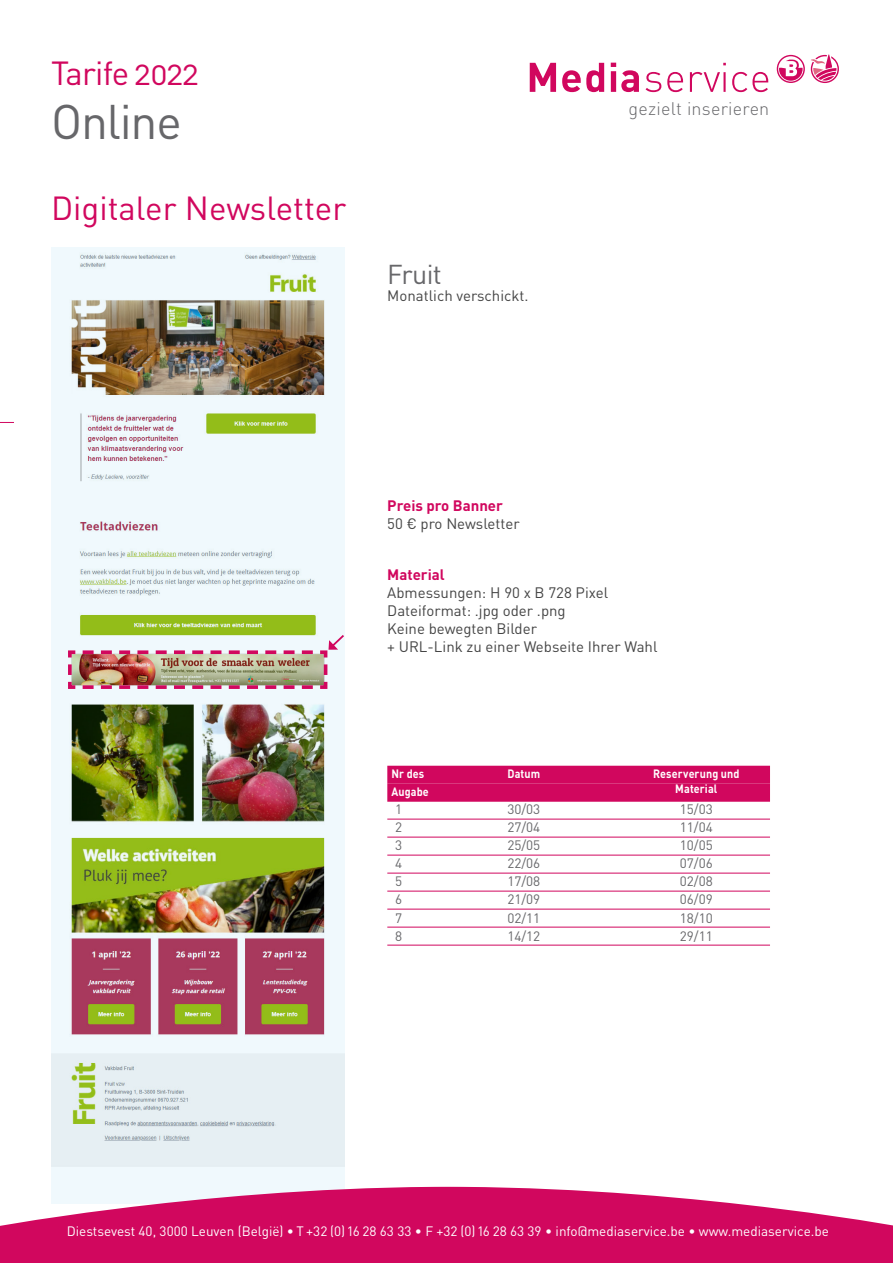
<style>
.page{position:relative;width:893px;height:1263px;background:#fff}
.page>*{position:absolute;margin:0;border:0;box-sizing:border-box;transform-origin:0 0}
._2016_TitelBlad{font:48px "DINOT";letter-spacing:-.025em;color:#67676a}
._2016_Titel{font:33px "DINOT";letter-spacing:-.005em;color:#d1075e}
._2016_Titel-2{font:33px "DINOT";letter-spacing:-.025em;color:#d1075e}
._2016_TitelBlad-2{font:27px "DINOT";letter-spacing:-.025em;color:#67676a}
.t1{font:300 18px "DINOT";letter-spacing:.015em;color:#67676a}
.t2{font:15px/18px "DINOT";color:#454545}
.t3{font:13.5px "DINOT";color:#fff}
._2016_Data_4{font:13.5px "DINOT";color:#67676a}
._2016_Tabelkop_rood{font:700 12px "DINOT";letter-spacing:.005em;color:#fff;scale:.9 1}
.s1{font-weight:700;color:#d1075e}
</style>
<div class="page">
<div style="left:387px;top:766px;width:383px;height:18px;background:#d1075e"></div>
<div style="left:387px;top:784px;width:383px;height:18px;background:#d1075e"></div>
<hr style="left:387px;top:819px;width:383px;height:1px;background:#d1075e">
<hr style="left:387px;top:837px;width:383px;height:1px;background:#d1075e">
<hr style="left:387px;top:855px;width:383px;height:1px;background:#d1075e">
<hr style="left:387px;top:873px;width:383px;height:1px;background:#d1075e">
<hr style="left:387px;top:891px;width:383px;height:1px;background:#d1075e">
<hr style="left:387px;top:909px;width:383px;height:1px;background:#d1075e">
<hr style="left:387px;top:927px;width:383px;height:1px;background:#d1075e">
<hr style="left:387px;top:945px;width:383px;height:1px;background:#d1075e">
<img style="left:51px;top:250px;width:293px;height:937px">
<img style="left:66px;top:633px;width:279px;height:58px">
<svg style="left:0;top:1187px;width:893px;height:76px;fill:#d1075e"></svg>
<svg style="left:530px;top:63px;width:26px;height:29px"></svg>
<svg style="left:562px;top:63px;width:42px;height:29px"></svg>
<svg style="left:611px;top:63px;width:28px;height:29px"></svg>
<svg style="left:646px;top:72px;width:15px;height:20px"></svg>
<svg style="left:667px;top:72px;width:16px;height:20px"></svg>
<svg style="left:690px;top:72px;width:30px;height:20px"></svg>
<hr style="left:723px;top:72px;width:3px;height:20px;background:#d1075e">
<svg style="left:732px;top:72px;width:36px;height:20px"></svg>
<svg style="left:777px;top:54px;width:62px;height:29px"></svg>
<svg style="left:0;top:422px;width:14px;height:1px"></svg>
<p class="_2016_Titel-2" style="left:51px;top:53px;width:150px">Tarife 2022</p>
<p class="_2016_TitelBlad" style="left:51px;top:92px;width:132px">Online</p>
<p class="_2016_Titel" style="left:51px;top:188px;width:297px">Digitaler Newsletter</p>
<p class="_2016_TitelBlad-2" style="left:387px;top:257px;width:56px">Fruit</p>
<p class="t2" style="left:387px;top:286px;width:143px">Monatlich verschickt.</p>
<p class="t1" style="left:628px;top:98px;width:142px">gezielt inserieren</p>
<p class="t2" style="left:387px;top:496px;width:134px"><span class="s1">Preis pro Banner<br></span>50 € pro Newsletter</p>
<p class="t2" style="left:387px;top:565px;width:272px"><span class="s1">Material<br></span>Abmessungen: H 90 x B 728 Pixel<br>Dateiformat: .jpg oder .png<br>Keine bewegten Bilder<br>+ URL-Link zu einer Webseite Ihrer Wahl</p>
<p class="_2016_Tabelkop_rood" style="left:392px;top:766px;width:38px">Nr des</p>
<p class="_2016_Tabelkop_rood" style="left:508px;top:766px;width:38px">Datum</p>
<p class="_2016_Tabelkop_rood" style="left:653px;top:766px;width:97px">Reserverung und</p>
<p class="_2016_Tabelkop_rood" style="left:392px;top:784px;width:43px">Augabe</p>
<p class="_2016_Tabelkop_rood" style="left:675px;top:781px;width:48px">Material</p>
<p class="_2016_Data_4" style="left:395px;top:801px;width:9px">1</p>
<p class="_2016_Data_4" style="left:507px;top:801px;width:34px">30/03</p>
<p class="_2016_Data_4" style="left:680px;top:801px;width:34px">15/03</p>
<p class="_2016_Data_4" style="left:395px;top:819px;width:9px">2</p>
<p class="_2016_Data_4" style="left:507px;top:819px;width:34px">27/04</p>
<p class="_2016_Data_4" style="left:680px;top:819px;width:34px">11/04</p>
<p class="_2016_Data_4" style="left:395px;top:837px;width:9px">3</p>
<p class="_2016_Data_4" style="left:507px;top:837px;width:34px">25/05</p>
<p class="_2016_Data_4" style="left:680px;top:837px;width:34px">10/05</p>
<p class="_2016_Data_4" style="left:395px;top:855px;width:9px">4</p>
<p class="_2016_Data_4" style="left:507px;top:855px;width:34px">22/06</p>
<p class="_2016_Data_4" style="left:680px;top:855px;width:34px">07/06</p>
<p class="_2016_Data_4" style="left:395px;top:873px;width:9px">5</p>
<p class="_2016_Data_4" style="left:507px;top:873px;width:34px">17/08</p>
<p class="_2016_Data_4" style="left:680px;top:873px;width:34px">02/08</p>
<p class="_2016_Data_4" style="left:395px;top:891px;width:9px">6</p>
<p class="_2016_Data_4" style="left:507px;top:891px;width:34px">21/09</p>
<p class="_2016_Data_4" style="left:680px;top:891px;width:34px">06/09</p>
<p class="_2016_Data_4" style="left:395px;top:909px;width:9px">7</p>
<p class="_2016_Data_4" style="left:507px;top:909px;width:34px">02/11</p>
<p class="_2016_Data_4" style="left:680px;top:909px;width:34px">18/10</p>
<p class="_2016_Data_4" style="left:395px;top:927px;width:9px">8</p>
<p class="_2016_Data_4" style="left:507px;top:927px;width:34px">14/12</p>
<p class="_2016_Data_4" style="left:680px;top:927px;width:34px">29/11</p>
<p class="t3" style="left:67px;top:1223px;width:764px">Diestsevest 40, 3000 Leuven (België) • T +32 (0)16 28 63 33 • F +32 (0)16 28 63 39 • info@mediaservice.be • www.mediaservice.be</p>
</div>
